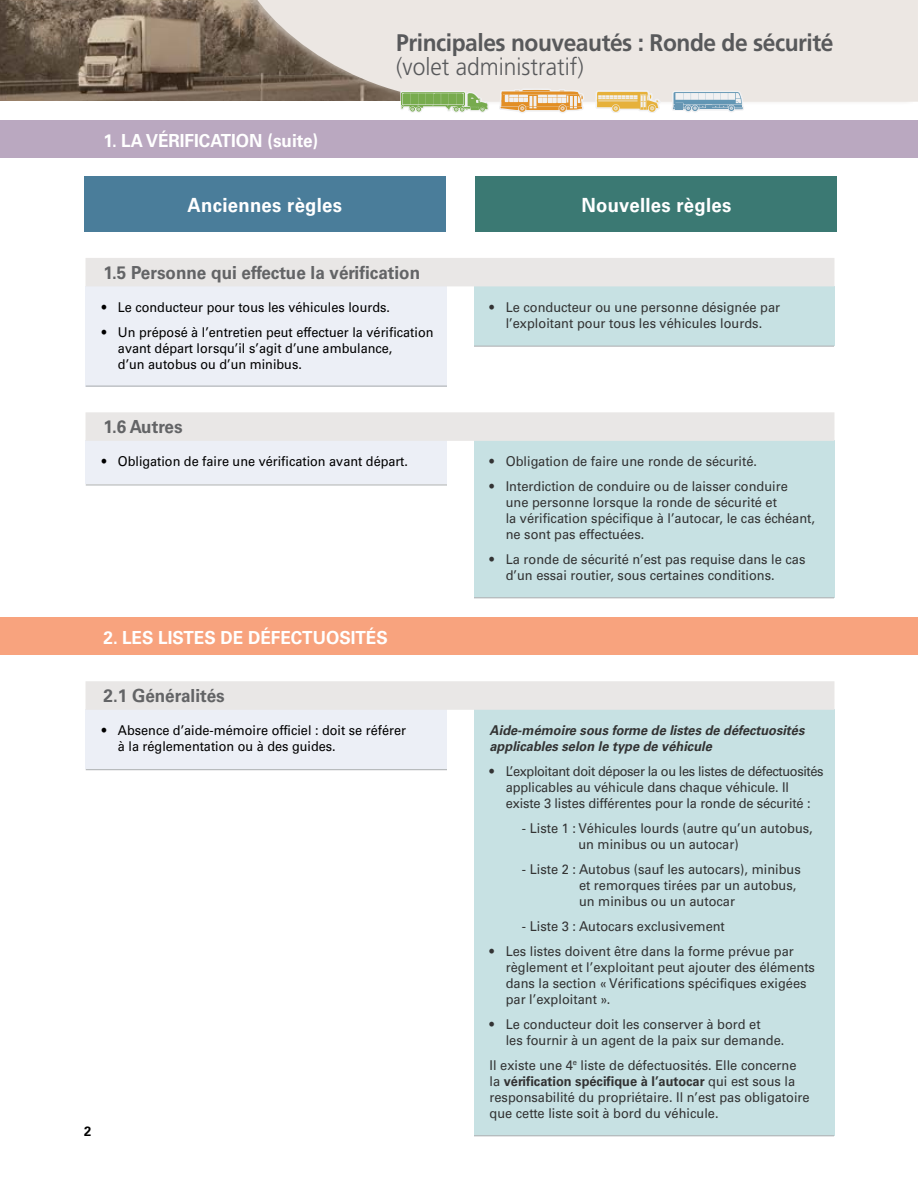
<style>
.page{position:relative;width:918px;height:1188px;background:#fff}
.page>*{position:absolute;margin:0;border:0;box-sizing:border-box;transform-origin:0 0}
.t1{font:700 24px "Frutiger LT Std";letter-spacing:-.02em;color:#58595b;scale:.95 1}
.t2{font:300 24px "Frutiger LT Std";color:#58595b;scale:.95 1}
.t3{font:700 19.5px "Univers";letter-spacing:.015em;color:#fff;scale:.95 1}
.titre_chapitre_numer{font:700 18px "Univers";color:#636466;scale:.95 1}
.Gros_titre{font:700 18px "Univers";color:#fff;scale:.95 1}
.courant{font:13.5px/15.9px "Univers";color:#000;scale:.95 1}
.courant-2{font:13.5px/16px "Univers";color:#000;scale:.94 1}
.t4{font:italic 700 13.5px/15.9px "Univers";color:#000;scale:.95 1}
.abcd_-_sous_titre{font:700 13.5px "Univers";color:#000;scale:.95 1}
.s1{font-weight:700}
</style>
<div class="page">
<div style="left:84px;top:176px;width:361px;height:56px;background:#4a7d9a"></div>
<div style="left:476px;top:176px;width:361px;height:56px;background:#3b7973"></div>
<img style="left:0;top:0;width:225px;height:100px">
<div style="left:225px;top:0;width:691px;height:105px;background:#c7beb4;opacity:.85"></div>
<svg style="left:240px;top:0;width:678px;height:102px;background:#ddd6d1"></svg>
<svg style="left:400px;top:91px;width:89px;height:22px"></svg>
<svg style="left:498px;top:88px;width:87px;height:25px"></svg>
<svg style="left:595px;top:88px;width:66px;height:24px"></svg>
<hr style="left:640px;top:95px;width:3px;height:15px;background:#e8b33b">
<svg style="left:671px;top:90px;width:73px;height:22px"></svg>
<div style="left:473px;top:710px;width:362px;height:426px;background:#c7e1e3"></div>
<hr style="left:460px;top:1135px;width:374px;height:1px;background:#b1b4b6">
<div style="left:86px;top:286px;width:361px;height:101px;background:#eceff6"></div>
<div style="left:86px;top:441px;width:361px;height:43px;background:#eceff6"></div>
<div style="left:473px;top:286px;width:362px;height:60px;background:#c7e1e3"></div>
<div style="left:473px;top:441px;width:362px;height:157px;background:#c7e1e3"></div>
<hr style="left:460px;top:346px;width:374px;height:1px;background:#b1b4b6">
<hr style="left:460px;top:597px;width:374px;height:1px;background:#b1b4b6">
<hr style="left:86px;top:386px;width:361px;height:1px;background:#b1b4b6">
<hr style="left:86px;top:484px;width:361px;height:2px;background:#b1b4b6">
<div style="left:447px;top:200px;width:26px;height:970px;background:#fff"></div>
<div style="left:86px;top:258px;width:748px;height:28px;background:#e9e7e6"></div>
<div style="left:86px;top:412px;width:748px;height:29px;background:#e9e7e6"></div>
<div style="left:0;top:120px;width:918px;height:38px;background:#baa8c0"></div>
<div style="left:86px;top:710px;width:361px;height:59px;background:#eceff6"></div>
<div style="left:86px;top:681px;width:748px;height:29px;background:#e9e7e6"></div>
<hr style="left:86px;top:769px;width:361px;height:1px;background:#b1b4b6">
<div style="left:0;top:617px;width:918px;height:37px;background:#f8a37e"></div>
<h1 class="t1" style="left:396px;top:29px;width:462px">Principales nouveautés : Ronde de sécurité</h1>
<h1 class="t2" style="left:396px;top:53px;width:199px">(volet administratif)</h1>
<p class="Gros_titre" style="left:104px;top:130px;width:228px">1. LA VÉRIFICATION (suite)</p>
<h2 class="t3" style="left:188px;top:194px;width:164px">Anciennes règles</h2>
<h2 class="t3" style="left:581px;top:194px;width:159px">Nouvelles règles</h2>
<p class="titre_chapitre_numer" style="left:104px;top:262px;width:335px">1.5 Personne qui effectue la vérification</p>
<p class="courant-2" style="left:102px;top:299px;width:308px">• Le conducteur pour tous les véhicules lourds.</p>
<p class="courant-2" style="left:118px;top:324px;width:337px;text-indent:-16px">• Un préposé à l’entretien peut effectuer la vérification avant départ lorsqu’il s’agit d’une ambulance,<br>d’un autobus ou d’un minibus.</p>
<p class="courant" style="left:490px;top:299px;width:307px;text-align:center">• Le conducteur ou une personne désignée par l’exploitant pour tous les véhicules lourds.</p>
<p class="titre_chapitre_numer" style="left:104px;top:416px;width:85px">1.6 Autres</p>
<p class="courant-2" style="left:102px;top:453px;width:327px">• Obligation de faire une vérification avant départ.</p>
<p class="Gros_titre" style="left:104px;top:627px;width:301px">2. LES LISTES DE DÉFECTUOSITÉS</p>
<p class="titre_chapitre_numer" style="left:104px;top:685px;width:129px">2.1 Généralités</p>
<p class="courant-2" style="left:118px;top:722px;width:308px;text-indent:-16px">• Absence d’aide-mémoire officiel : doit se référer à la réglementation ou à des guides.</p>
<p class="abcd_-_sous_titre" style="left:84px;top:1123px;width:9px">2</p>
<p class="courant" style="left:490px;top:454px;width:283px">• Obligation de faire une ronde de sécurité.</p>
<p class="courant" style="left:506px;top:479px;width:327px;text-indent:-16px">• Interdiction de conduire ou de laisser conduire<br>une personne lorsque la ronde de sécurité et<br>la vérification spécifique à l’autocar, le cas échéant, ne sont pas effectuées.</p>
<p class="courant" style="left:506px;top:551px;width:317px;text-indent:-16px">• La ronde de sécurité n’est pas requise dans le cas d’un essai routier, sous certaines conditions.</p>
<p class="t4" style="left:490px;top:723px;width:333px">Aide-mémoire sous forme de listes de défectuosités applicables selon le type de véhicule</p>
<p class="courant" style="left:506px;top:763px;width:336px;text-indent:-16px">• L’exploitant doit déposer la ou les listes de défectuosités applicables au véhicule dans chaque véhicule. Il existe 3 listes différentes pour la ronde de sécurité :</p>
<p class="courant" style="left:578px;top:820px;width:248px;text-indent:-56px">- Liste 1 : Véhicules lourds (autre qu’un autobus, un minibus ou un autocar)</p>
<p class="courant" style="left:579px;top:861px;width:235px;text-indent:-57px">- Liste 2 : Autobus (sauf les autocars), minibus et remorques tirées par un autobus, un minibus ou un autocar</p>
<p class="courant" style="left:522px;top:918px;width:215px">- Liste 3 : Autocars exclusivement</p>
<p class="courant" style="left:506px;top:943px;width:327px;text-indent:-16px">• Les listes doivent être dans la forme prévue par règlement et l’exploitant peut ajouter des éléments dans la section « Vérifications spécifiques exigées par l’exploitant ».</p>
<p class="courant" style="left:506px;top:1016px;width:295px;text-indent:-16px">• Le conducteur doit les conserver à bord et<br>les fournir à un agent de la paix sur demande.</p>
<p class="courant" style="left:490px;top:1057px;width:339px">Il existe une 4<sup>e</sup> liste de défectuosités. Elle concerne la <span class="s1">vérification spécifique à l’autocar</span> qui est sous la responsabilité du propriétaire. Il n’est pas obligatoire que cette liste soit à bord du véhicule.</p>
</div>
